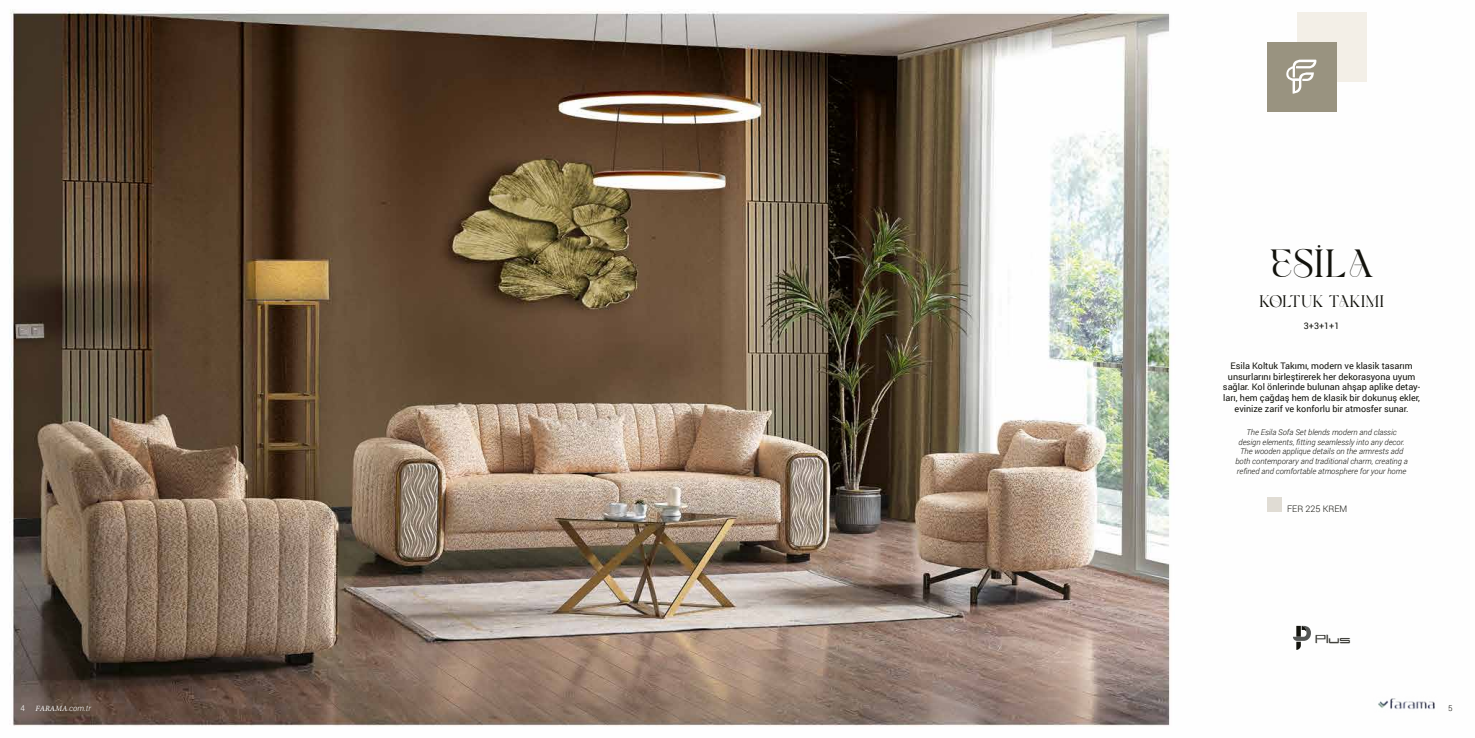
<style>
.page{position:relative;width:1475px;height:738px;background:#fff}
.page>*{position:absolute;margin:0;border:0;box-sizing:border-box;transform-origin:0 0}
.t1{font:40px "Glamore";color:#12120c}
.t2{font:17px "Glamore";color:#12120c}
.t3{font:14px "D3 Pipism S";color:#12120c}
.t4{font:9px/10.8px "Roboto";color:#12120c;text-align:center}
.t5{font:300 9px "Roboto";color:#12120c}
.t6{font:italic 300 8px/9.6px "Roboto";color:#12120c;text-align:center}
.t7{font:italic 300 8px "Roboto";color:#fff}
.t8{font:300 8px "Roboto";color:#fff}
.t9{font:300 8px "Roboto";color:#12120c}
.s1{font-family:"Minion Pro";font-weight:400}
</style>
<div class="page">
<img style="left:9px;top:9px;width:1358px;height:718px">
<div style="left:1297px;top:12px;width:69px;height:70px;background:#f3efe7"></div>
<div style="left:1266px;top:42px;width:70px;height:70px;background:#999380"></div>
<svg style="left:1286px;top:59px;width:30px;height:35px"></svg>
<div style="left:1267px;top:497px;width:14px;height:14px;background:#e0dcd4"></div>
<svg style="left:1292px;top:625px;width:18px;height:24px"></svg>
<img style="left:1378px;top:698px;width:57px;height:12px">
<h1 class="t1" style="left:1269px;top:242px;width:106px">ESİLA</h1>
<h2 class="t2" style="left:1258px;top:291px;width:126px">KOLTUK TAKIMI</h2>
<p class="t4" style="left:1303px;top:320px;width:37px">3+3+1+1</p>
<p class="t4" style="left:1222px;top:359px;width:199px">Esila Koltuk Takımı, modern ve klasik tasarım unsurlarını birleştirerek her dekorasyona uyum sağlar. Kol önlerinde bulunan ahşap aplike detay&shy;ları, hem çağdaş hem de klasik bir dokunuş ekler, evinize zarif ve konforlu bir atmosfer sunar.</p>
<p class="t6" style="left:1235px;top:427px;width:174px">The Esila Sofa Set blends modern and classic design elements, fitting seamlessly into any decor.<br>The wooden applique details on the armrests add both contemporary and traditional charm, creating a refined and comfortable atmosphere for your home</p>
<p class="t5" style="left:1286px;top:502px;width:62px">FER 225 KREM</p>
<h3 class="t3" style="left:1314px;top:632px;width:36px">Plus</h3>
<p class="t8" style="left:20px;top:702px;width:6px">4</p>
<p class="t7" style="left:35px;top:702px;width:57px"><span class="s1">FARAMA</span>.com.tr</p>
<p class="t9" style="left:1447px;top:702px;width:6px">5</p>
</div>
